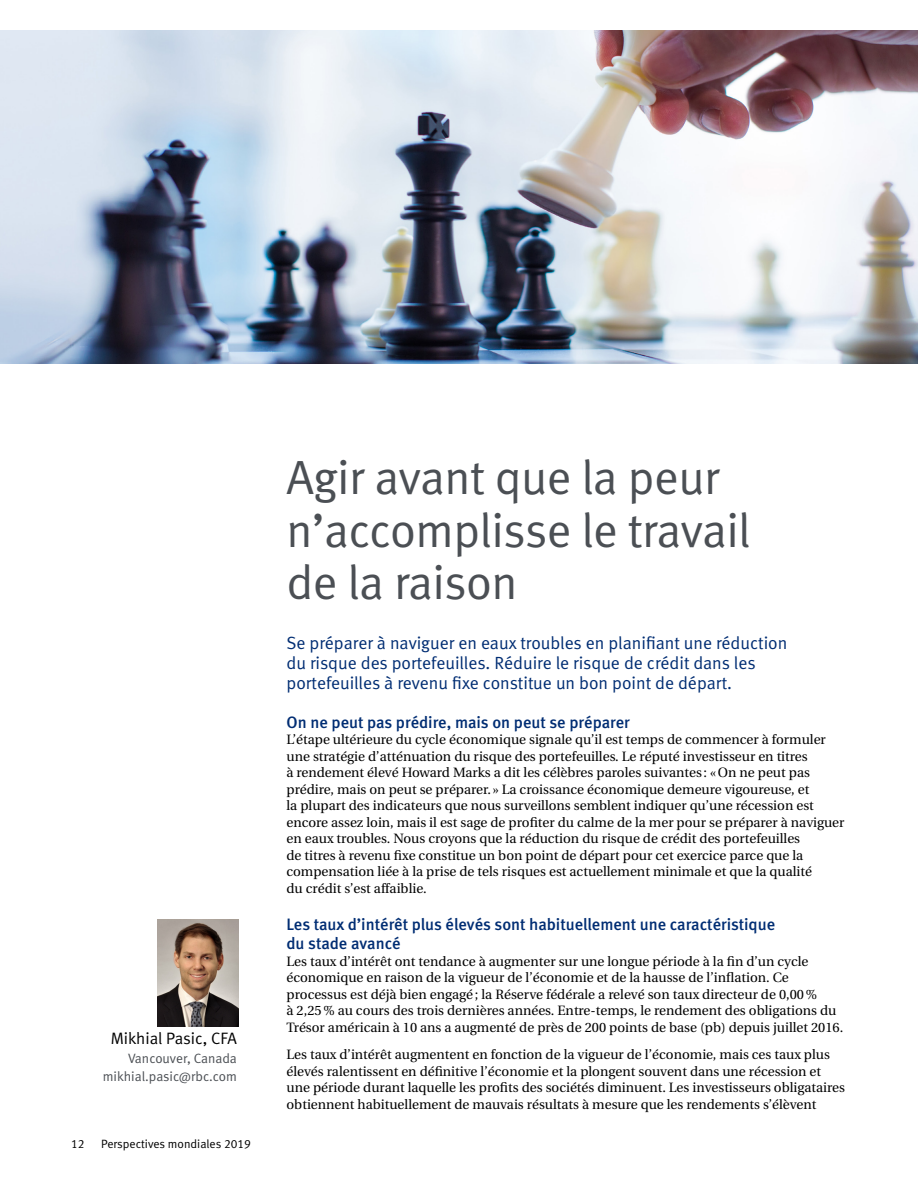
<style>
.page{position:relative;width:918px;height:1188px;background:#fff}
.page>*{position:absolute;margin:0;border:0;box-sizing:border-box;transform-origin:0 0}
.t1{font:48px/52.5px "Meta Normal LF";letter-spacing:-.01em;color:#4b4f54}
.t2{font:17.7px/20.2px "Meta Normal LF";color:#002d73}
.t3{font:16.5px/19.5px "Meta Medium LF";color:#002d73}
.t4{font:16.5px "Meta Normal LF";letter-spacing:-.005em;color:#000}
.t5{font:13.5px/16.5px "Utopia";color:#000}
.t6{font:13.5px/18.6px "Meta Normal LF";letter-spacing:-.005em;color:#4b4f54;text-align:right}
.t7{font:12px "Meta Normal LF";color:#000}
</style>
<div class="page">
<img style="left:158px;top:919px;width:81px;height:108px">
<img style="left:0;top:30px;width:918px;height:334px">
<p class="t4" style="left:111px;top:1029px;width:128px">Mikhial Pasic, CFA</p>
<p class="t6" style="left:103px;top:1048px;width:136px">Vancouver, Canada mikhial.pasic@rbc.com</p>
<p class="t7" style="left:71px;top:1136px;width:15px">12</p>
<p class="t7" style="left:101px;top:1136px;width:151px">Perspectives mondiales 2019</p>
<h1 class="t1" style="left:286px;top:451px;width:466px">Agir avant que la peur n’accomplisse le travail de la raison</h1>
<h2 class="t2" style="left:286px;top:632px;width:502px">Se préparer à naviguer en eaux troubles en planifiant une réduction du risque des portefeuilles. Réduire le risque de crédit dans les portefeuilles à revenu fixe constitue un bon point de départ.</h2>
<p class="t3" style="left:286px;top:713px;width:345px">On ne peut pas prédire, mais on peut se préparer</p>
<p class="t5" style="left:286px;top:732px;width:560px">L’étape ultérieure du cycle économique signale qu’il est temps de commencer à formuler une stratégie d’atténuation du risque des portefeuilles. Le réputé investisseur en titres<br>à rendement élevé Howard Marks a dit les célèbres paroles suivantes : «On ne peut pas prédire, mais on peut se préparer. » La croissance économique demeure vigoureuse, et<br>la plupart des indicateurs que nous surveillons semblent indiquer qu’une récession est encore assez loin, mais il est sage de profiter du calme de la mer pour se préparer à naviguer en eaux troubles. Nous croyons que la réduction du risque de crédit des portefeuilles<br>de titres à revenu fixe constitue un bon point de départ pour cet exercice parce que la compensation liée à la prise de tels risques est actuellement minimale et que la qualité<br>du crédit s’est affaiblie.</p>
<p class="t3" style="left:286px;top:915px;width:490px">Les taux d’intérêt plus élevés sont habituellement une caractéristique du stade avancé</p>
<p class="t5" style="left:286px;top:953px;width:558px">Les taux d’intérêt ont tendance à augmenter sur une longue période à la fin d’un cycle économique en raison de la vigueur de l’économie et de la hausse de l’inflation. Ce processus est déjà bien engagé; la Réserve fédérale a relevé son taux directeur de 0,00%<br>à 2,25% au cours des trois dernières années. Entre-temps, le rendement des obligations du Trésor américain à 10 ans a augmenté de près de 200 points de base (pb) depuis juillet 2016.</p>
<p class="t5" style="left:287px;top:1047px;width:560px">Les taux d’intérêt augmentent en fonction de la vigueur de l’économie, mais ces taux plus élevés ralentissent en définitive l’économie et la plongent souvent dans une récession et une période durant laquelle les profits des sociétés diminuent. Les investisseurs obligataires obtiennent habituellement de mauvais résultats à mesure que les rendements s’élèvent</p>
</div>
